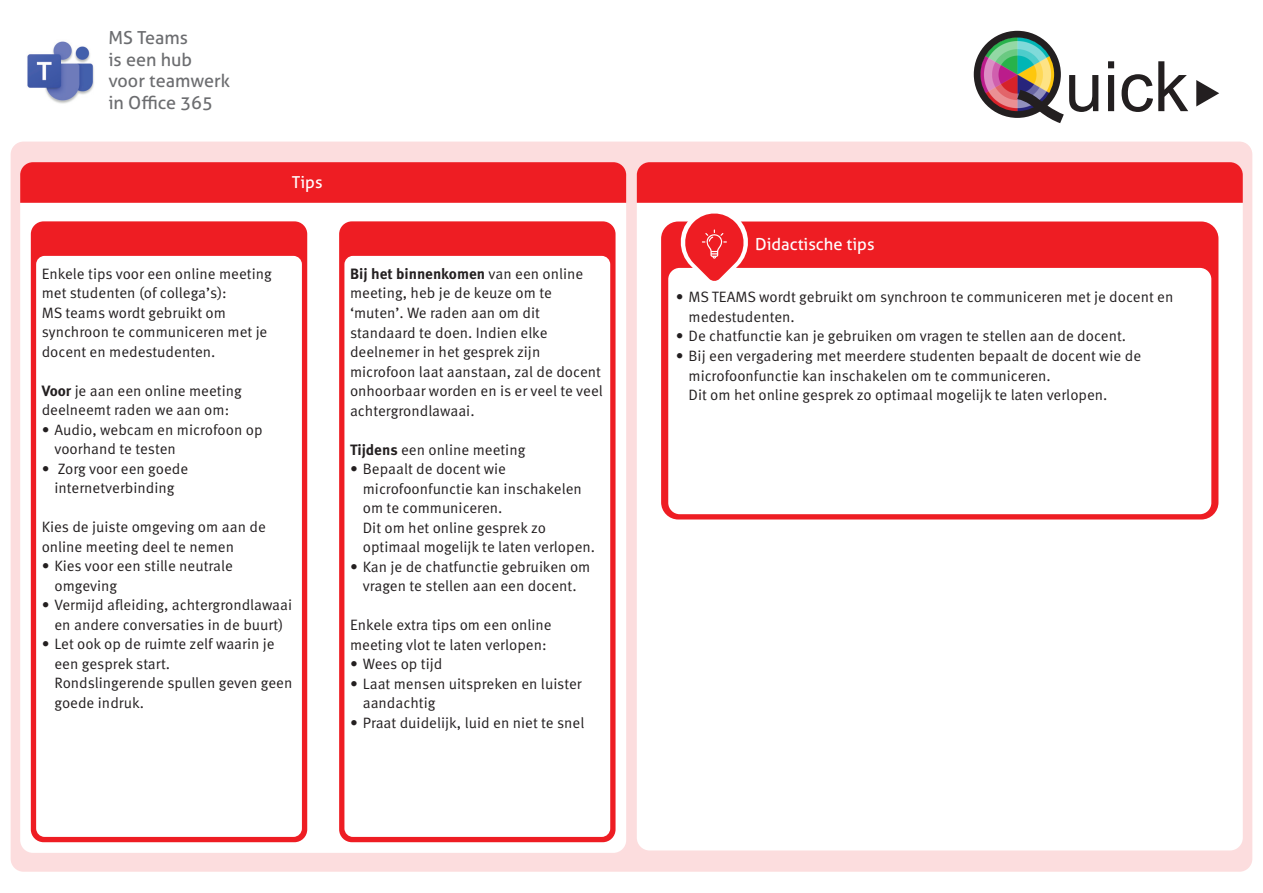
<style>
.page{position:relative;width:1263px;height:893px;background:#fff}
.page>*{position:absolute;margin:0;border:0;box-sizing:border-box;transform-origin:0 0}
.t1{font:69.6px "Arial";color:#231f20}
.t2{font:18px/21.6px "Aller";color:#6c6d70}
.t3{font:16.5px "Aller";color:#fff}
.t4{font:15px/19.5px "Meta OT";color:#231f20}
.s1{font-weight:700}
</style>
<div class="page">
<div style="left:11px;top:142px;width:1241px;height:730px;background:#fcddde;border-radius:13px"></div>
<div style="left:637px;top:163px;width:606px;height:687px;background:#fff;border-radius:13px"></div>
<svg style="left:661px;top:221px;width:557px;height:298px;background:#ee252a"></svg>
<div style="left:668px;top:268px;width:543px;height:246px;background:#fff;border-radius:11px"></div>
<div style="left:20px;top:165px;width:606px;height:688px;background:#fff;border-radius:13px"></div>
<div style="left:20px;top:162px;width:606px;height:41px;background:#ee1d23"></div>
<svg style="left:637px;top:162px;width:606px;height:125px"></svg>
<div style="left:31px;top:221px;width:276px;height:621px;background:#ee1d23;border-radius:13px"></div>
<div style="left:36px;top:256px;width:266px;height:581px;background:#fff;border-radius:9px"></div>
<div style="left:339px;top:221px;width:276px;height:621px;background:#ee1d23;border-radius:13px"></div>
<div style="left:344px;top:256px;width:266px;height:581px;background:#fff;border-radius:9px"></div>
<svg style="left:974px;top:31px;width:90px;height:92px"></svg>
<svg style="left:1196px;top:80px;width:23px;height:26px"></svg>
<img style="left:27px;top:41px;width:67px;height:63px">
<p class="t2" style="left:108px;top:27px;width:123px">MS Teams<br>is een hub voor teamwerk in Office 365</p>
<p class="t3" style="left:292px;top:172px;width:32px">Tips</p>
<p class="t4" style="left:42px;top:264px;width:232px">Enkele tips voor een online meeting met studenten (of collega’s):<br>MS teams wordt gebruikt om synchroon te communiceren met je docent en medestudenten.</p>
<p class="t4" style="left:42px;top:381px;width:202px"><span class="s1">Voor</span> je aan een online meeting deelneemt raden we aan om:</p>
<p class="t4" style="left:54px;top:420px;width:210px;text-indent:-13px">• Audio, webcam en microfoon op voorhand te testen</p>
<p class="t4" style="left:42px;top:459px;width:148px;text-align:center">• Zorg voor een goede internetverbinding</p>
<p class="t4" style="left:42px;top:518px;width:226px">Kies de juiste omgeving om aan de online meeting deel te nemen</p>
<p class="t4" style="left:54px;top:557px;width:180px;text-indent:-13px">• Kies voor een stille neutrale omgeving</p>
<p class="t4" style="left:42px;top:596px;width:252px;text-align:center">• Vermijd afleiding, achtergrondlawaai en andere conversaties in de buurt)</p>
<p class="t4" style="left:54px;top:635px;width:239px;text-indent:-13px">• Let ook op de ruimte zelf waarin je een gesprek start.<br>Rondslingerende spullen geven geen goede indruk.</p>
<p class="t4" style="left:350px;top:264px;width:254px"><span class="s1">Bij het binnenkomen</span> van een online meeting, heb je de keuze om te ‘muten’. We raden aan om dit standaard te doen. Indien elke deelnemer in het gesprek zijn microfoon laat aanstaan, zal de docent onhoorbaar worden en is er veel te veel achtergrondlawaai.</p>
<p class="t4" style="left:350px;top:440px;width:177px"><span class="s1">Tijdens</span> een online meeting</p>
<p class="t4" style="left:363px;top:459px;width:234px;text-indent:-13px">• Bepaalt de docent wie microfoonfunctie kan inschakelen om te communiceren.<br>Dit om het online gesprek zo optimaal mogelijk te laten verlopen.</p>
<p class="t4" style="left:350px;top:557px;width:242px;text-align:center">• Kan je de chatfunctie gebruiken om vragen te stellen aan een docent.</p>
<p class="t4" style="left:350px;top:615px;width:203px">Enkele extra tips om een online meeting vlot te laten verlopen:</p>
<p class="t4" style="left:350px;top:654px;width:94px">• Wees op tijd</p>
<p class="t4" style="left:363px;top:674px;width:221px;text-indent:-13px">• Laat mensen uitspreken en luister aandachtig</p>
<p class="t4" style="left:350px;top:713px;width:236px">• Praat duidelijk, luid en niet te snel</p>
<h1 class="t1" style="left:1065px;top:41px;width:125px">uick</h1>
<p class="t3" style="left:755px;top:234px;width:121px">Didactische tips</p>
<p class="t4" style="left:688px;top:288px;width:486px;text-indent:-13px">• MS TEAMS wordt gebruikt om synchroon te communiceren met je docent en medestudenten.</p>
<p class="t4" style="left:676px;top:327px;width:452px">• De chatfunctie kan je gebruiken om vragen te stellen aan de docent.</p>
<p class="t4" style="left:688px;top:346px;width:454px;text-indent:-13px">• Bij een vergadering met meerdere studenten bepaalt de docent wie de microfoonfunctie kan inschakelen om te communiceren.<br>Dit om het online gesprek zo optimaal mogelijk te laten verlopen.</p>
</div>
